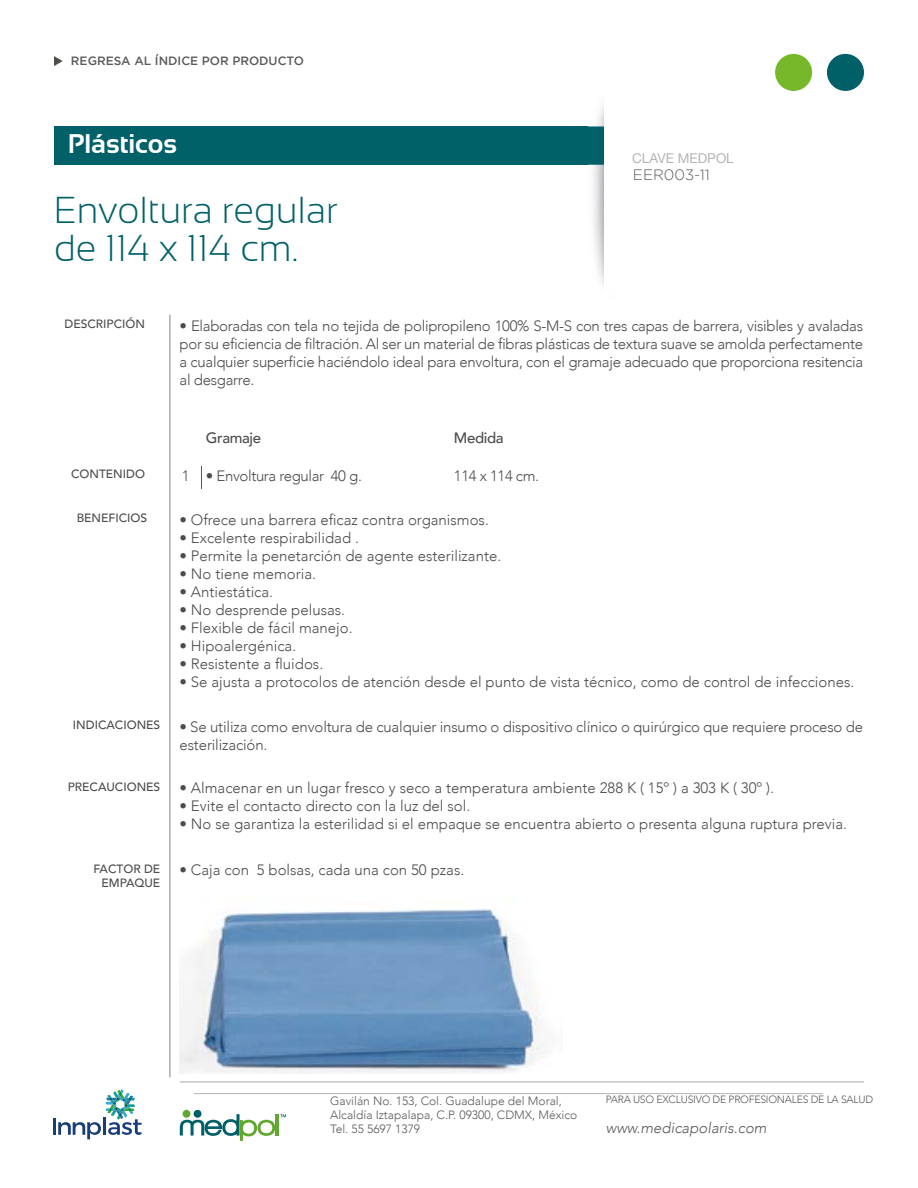
<style>
.page{position:relative;width:918px;height:1188px;background:#fff}
.page>*{position:absolute;margin:0;border:0;box-sizing:border-box;transform-origin:0 0}
.t1{font:300 37.5px/37.5px "Sansation";color:#006168}
.t2{font:700 27px "Sansation";color:#fff}
.t3{font:300 15px/18px "Avenir";color:#4c4d4a;text-align:justify}
.t4{font:italic 300 15px "Avenir";color:#5b5b5d}
.t5{font:300 15px "Avenir";letter-spacing:-.025em;color:#4c4d4a}
.t6{font:500 15px "Avenir";letter-spacing:-.025em;color:#4c4d4a}
.t7{font:300 15px "Gotham";color:#5a5b5d}
.t8{font:13.5px "Helvetica Neue";color:#b3b5b6}
.t9{font:300 12px/14.4px "Avenir";color:#5b5b5d}
.t10{font:500 12px/14.4px "Avenir";color:#4c4d4a;text-align:right}
.t11{font:500 12px "Gotham";color:#5b5b5d}
.t12{font:300 10.5px "Avenir";letter-spacing:-.025em;color:#5b5b5d}
</style>
<div class="page">
<div style="left:775px;top:54px;width:37px;height:37px;background:#76b82a;border-radius:50%"></div>
<div style="left:827px;top:54px;width:37px;height:37px;background:#006068;border-radius:50%"></div>
<hr style="left:194px;top:1093px;width:629px;height:1px;background:#b3b4b5">
<hr style="left:53px;top:1118px;width:3px;height:17px;background:#183e7a">
<svg style="left:58px;top:1089px;width:84px;height:50px"></svg>
<div style="left:183px;top:1110px;width:7px;height:8px;background:#62a730;border-radius:50%"></div>
<div style="left:194px;top:1110px;width:8px;height:8px;background:#006068;border-radius:50%"></div>
<svg style="left:180px;top:1114px;width:106px;height:27px"></svg>
<hr style="left:180px;top:1082px;width:684px;height:1px;background:#a8a8a6">
<div style="left:54px;top:126px;width:593px;height:39px;background:#006168"></div>
<img style="left:588px;top:104px;width:16px;height:181px">
<div style="left:604px;top:85px;width:80px;height:210px;background:#fff"></div>
<img style="left:180px;top:909px;width:361px;height:164px">
<svg style="left:201px;top:466px;width:1px;height:23px"></svg>
<hr style="left:170px;top:315px;width:1px;height:762px;background:#808387">
<svg style="left:54px;top:56px;width:9px;height:10px"></svg>
<p class="t11" style="left:71px;top:54px;width:235px">REGRESA AL ÍNDICE POR PRODUCTO</p>
<h2 class="t2" style="left:68px;top:129px;width:111px">Plásticos</h2>
<h1 class="t1" style="left:54px;top:191px;width:285px">Envoltura regular de 114 x 114 cm.</h1>
<p class="t8" style="left:632px;top:148px;width:103px">CLAVE MEDPOL</p>
<p class="t7" style="left:633px;top:166px;width:78px">EER003-11</p>
<p class="t10" style="left:65px;top:316px;width:82px">DESCRIPCIÓN</p>
<p class="t3" style="left:180px;top:317px;width:685px">• Elaboradas con tela no tejida de polipropileno 100% S-M-S con tres capas de barrera, visibles y avaladas por su eficiencia de filtración. Al ser un material de fibras plásticas de textura suave se amolda perfectamente a cualquier superficie haciéndolo ideal para envoltura, con el gramaje adecuado que proporciona resitencia al desgarre.</p>
<p class="t6" style="left:206px;top:424px;width:57px">Gramaje</p>
<p class="t6" style="left:454px;top:424px;width:51px">Medida</p>
<p class="t10" style="left:71px;top:466px;width:75px">CONTENIDO</p>
<p class="t3" style="left:182px;top:467px;width:9px">1</p>
<p class="t5" style="left:206px;top:467px;width:158px">• Envoltura regular 40 g.</p>
<p class="t3" style="left:454px;top:467px;width:87px">114 x 114 cm.</p>
<p class="t10" style="left:77px;top:510px;width:72px">BENEFICIOS</p>
<p class="t3" style="left:180px;top:511px;width:311px">• Ofrece una barrera eficaz contra organismos.</p>
<p class="t3" style="left:180px;top:529px;width:181px">• Excelente respirabilidad .</p>
<p class="t3" style="left:180px;top:547px;width:323px">• Permite la penetarción de agente esterilizante.</p>
<p class="t3" style="left:180px;top:565px;width:138px">• No tiene memoria.</p>
<p class="t3" style="left:180px;top:583px;width:95px">• Antiestática.</p>
<p class="t3" style="left:180px;top:601px;width:167px">• No desprende pelusas.</p>
<p class="t3" style="left:180px;top:619px;width:175px">• Flexible de fácil manejo.</p>
<p class="t3" style="left:180px;top:637px;width:118px">• Hipoalergénica.</p>
<p class="t3" style="left:180px;top:655px;width:145px">• Resistente a fluidos.</p>
<p class="t3" style="left:180px;top:673px;width:676px">• Se ajusta a protocolos de atención desde el punto de vista técnico, como de control de infecciones.</p>
<p class="t10" style="left:73px;top:717px;width:89px">INDICACIONES</p>
<p class="t3" style="left:180px;top:718px;width:685px">• Se utiliza como envoltura de cualquier insumo o dispositivo clínico o quirúrgico que requiere proceso de esterilización.</p>
<p class="t10" style="left:68px;top:779px;width:94px">PRECAUCIONES</p>
<p class="t3" style="left:180px;top:779px;width:596px">• Almacenar en un lugar fresco y seco a temperatura ambiente 288 K ( 15º ) a 303 K ( 30º ).</p>
<p class="t3" style="left:180px;top:797px;width:292px">• Evite el contacto directo con la luz del sol.</p>
<p class="t3" style="left:180px;top:815px;width:669px">• No se garantiza la esterilidad si el empaque se encuentra abierto o presenta alguna ruptura previa.</p>
<p class="t10" style="left:93px;top:861px;width:68px">FACTOR DE<br>EMPAQUE</p>
<p class="t3" style="left:180px;top:861px;width:286px">• Caja con 5 bolsas, cada una con 50 pzas.</p>
<p class="t9" style="left:330px;top:1093px;width:249px">Gavilán No. 153, Col. Guadalupe del Moral,<br>Alcaldía Iztapalapa, C.P. 09300, CDMX, México<br>Tel. 55 5697 1379</p>
<p class="t12" style="left:606px;top:1093px;width:269px">PARA USO EXCLUSIVO DE PROFESIONALES DE LA SALUD</p>
<p class="t4" style="left:606px;top:1119px;width:162px">www.medicapolaris.com</p>
</div>
